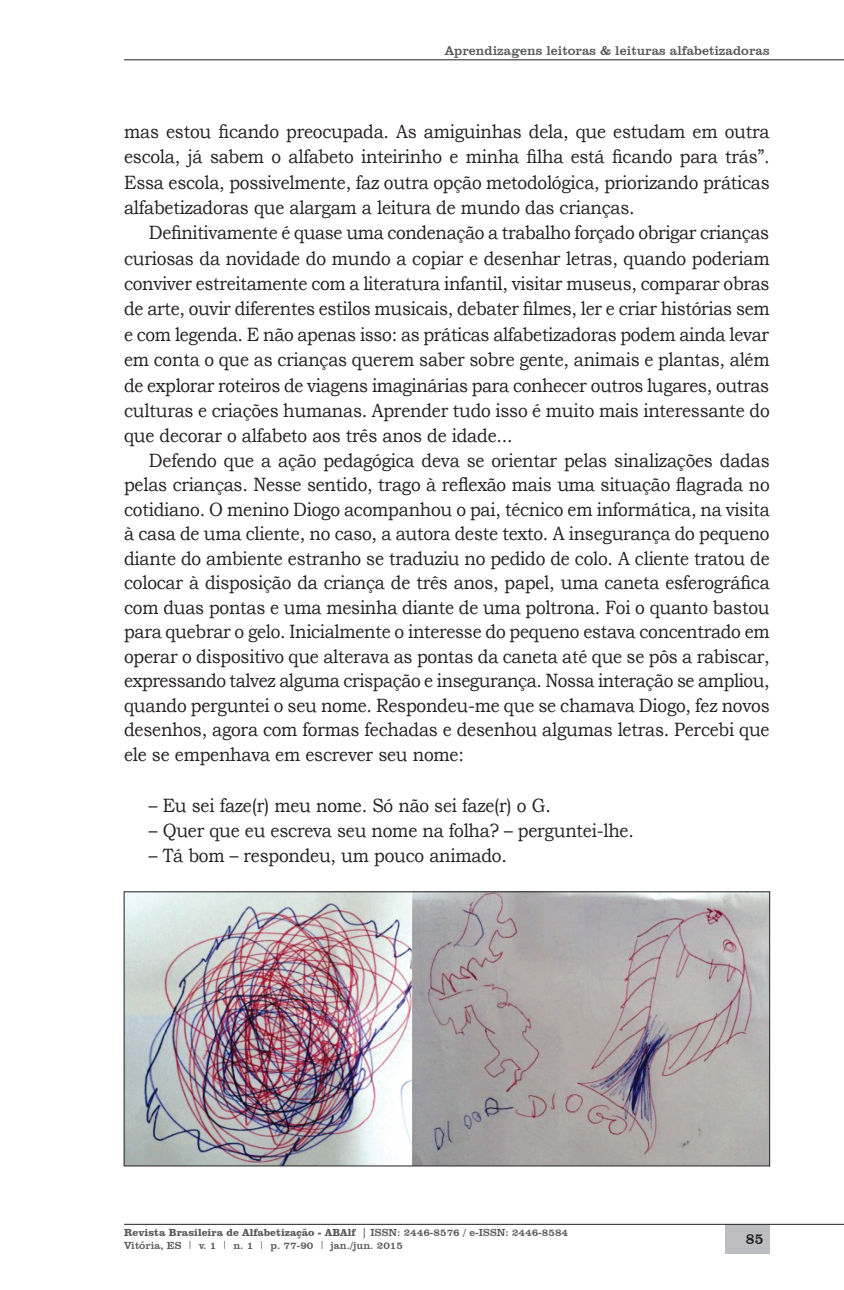
<style>
.page{position:relative;width:844px;height:1290px;background:#fff}
.page>*{position:absolute;margin:0;border:0;box-sizing:border-box;transform-origin:0 0}
.Texto_1{font:19.25px/24.5px "Bookman Old Style";letter-spacing:-.015em;color:#231f20;text-align:justify;scale:.9 1}
.t1{font:15.75px "Clarendon BT";color:#231f20;scale:.9 1}
.t2{font:13.12px "Clarendon BT";color:#57585a}
.t3{font:10.5px/12.6px "Clarendon BT";color:#57585a}
.s1{font-weight:700}
</style>
<div class="page">
<div style="left:724px;top:1224px;width:45px;height:29px;background:#bcbdc0"></div>
<hr style="left:124px;top:1224px;width:719px;height:1px;background:#231f20">
<hr style="left:124px;top:60px;width:719px;height:1px;background:#231f20">
<img style="left:126px;top:893px;width:641px;height:271px">
<p class="t2" style="left:444px;top:42px;width:326px">Aprendizagens leitoras &amp; leituras alfabetizadoras</p>
<p class="Texto_1" style="left:124px;top:119px;width:718px;line-height:25.4px">mas estou ficando preocupada. As amiguinhas dela, que estudam em outra escola, já sabem o alfabeto inteirinho e minha filha está ficando para trás”.<br>Essa escola, possivelmente, faz outra opção metodológica, priorizando práticas alfabetizadoras que alargam a leitura de mundo das crianças.</p>
<p class="Texto_1" style="left:124px;top:220px;width:718px;line-height:25.4px;text-indent:25px">Definitivamente é quase uma condenação a trabalho forçado obrigar crianças curiosas da novidade do mundo a copiar e desenhar letras, quando poderiam conviver estreitamente com a literatura infantil, visitar museus, comparar obras de arte, ouvir diferentes estilos musicais, debater filmes, ler e criar histórias sem e com legenda. E não apenas isso: as práticas alfabetizadoras podem ainda levar em conta o que as crianças querem saber sobre gente, animais e plantas, além de explorar roteiros de viagens imaginárias para conhecer outros lugares, outras culturas e criações humanas. Aprender tudo isso é muito mais interessante do que decorar o alfabeto aos três anos de idade...</p>
<p class="Texto_1" style="left:124px;top:448px;width:718px;text-indent:25px">Defendo que a ação pedagógica deva se orientar pelas sinalizações dadas pelas crianças. Nesse sentido, trago à reflexão mais uma situação flagrada no cotidiano. O menino Diogo acompanhou o pai, técnico em informática, na visita à casa de uma cliente, no caso, a autora deste texto. A insegurança do pequeno diante do ambiente estranho se traduziu no pedido de colo. A cliente tratou de colocar à disposição da criança de três anos, papel, uma caneta esferográfica com duas pontas e uma mesinha diante de uma poltrona. Foi o quanto bastou para quebrar o gelo. Inicialmente o interesse do pequeno estava concentrado em operar o dispositivo que alterava as pontas da caneta até que se pôs a rabiscar, expressando talvez alguma crispação e insegurança. Nossa interação se ampliou, quando perguntei o seu nome. Respondeu-me que se chamava Diogo, fez novos desenhos, agora com formas fechadas e desenhou algumas letras. Percebi que ele se empenhava em escrever seu nome:</p>
<p class="Texto_1" style="left:149px;top:793px;width:448px">– Eu sei faze(r) meu nome. Só não sei faze(r) o G.</p>
<p class="Texto_1" style="left:149px;top:818px;width:540px">– Quer que eu escreva seu nome na folha? – perguntei-lhe.</p>
<p class="Texto_1" style="left:149px;top:844px;width:399px">– Tá bom – respondeu, um pouco animado.</p>
<p class="t3" style="left:124px;top:1226px;width:445px"><span class="s1">Revista Brasileira de Alfabetização - ABAlf</span> | ISSN: 2446-8576 / e-ISSN: 2446-8584<br>Vitória, ES <sup>|</sup> v. 1 <sup>|</sup> n. 1 <sup>|</sup> p. 77-90 <sup>|</sup> jan./jun. 2015</p>
<p class="t1" style="left:745px;top:1229px;width:21px">85</p>
</div>
